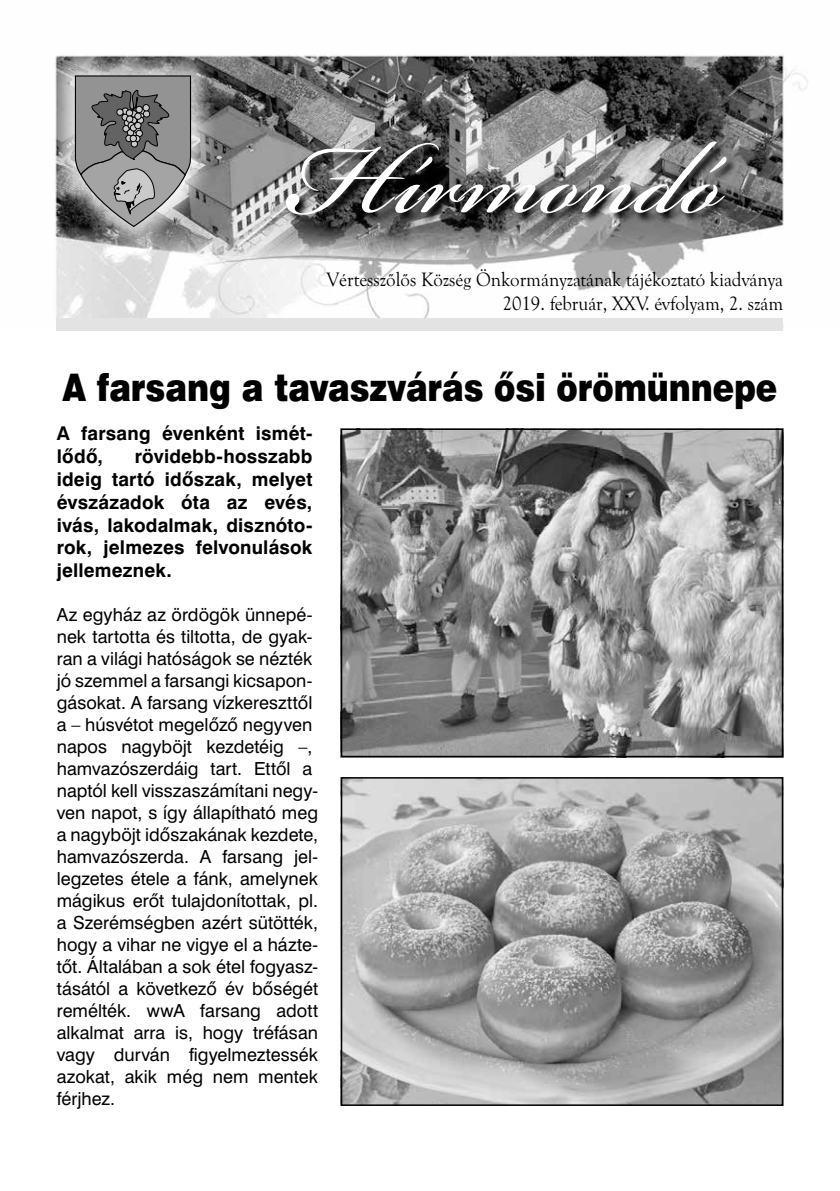
<style>
.page{position:relative;width:840px;height:1191px;background:#fff}
.page>*{position:absolute;margin:0;border:0;box-sizing:border-box;transform-origin:0 0}
.t1{font:160px "Bickham Script Pro";letter-spacing:-.005em;color:#fff}
.t2{font:38px "Swiss 721 Blk PFL";letter-spacing:-.005em;color:#000;scale:.85 1}
.t3{font:20px/24px "Goudy OSPFL";color:#000;text-align:right;scale:.94 1}
.t4{font:700 19px/22.8px "Swiss 721 PFL";letter-spacing:.01em;color:#000}
.t5{font:18px/22px "Swiss 721 PFL";color:#000}
</style>
<div class="page">
<img style="left:56px;top:54px;width:752px;height:275px">
<div style="left:48px;top:48px;width:170px;height:205px;background:#fff;opacity:.75"></div>
<svg style="left:75px;top:75px;width:116px;height:152px;background:#888"></svg>
<svg style="left:285px;top:141px;width:452px;height:85px;background:#676767"></svg>
<div style="left:57px;top:319px;width:725px;height:12px;background:#e3e3e3"></div>
<img style="left:343px;top:431px;width:436px;height:323px">
<div style="left:340px;top:428px;width:442px;height:329px;border:2px solid #000"></div>
<img style="left:343px;top:780px;width:436px;height:323px">
<div style="left:340px;top:777px;width:442px;height:329px;border:2px solid #000"></div>
<h1 class="t1" style="left:289px;top:63px;width:434px">Hírmondó</h1>
<p class="t3" style="left:326px;top:267px;width:487px">Vértesszõlõs Község Önkormányzatának tájékoztató kiadványa<br>2019. február, XXV. évfolyam, 2. szám</p>
<h2 class="t2" style="left:62px;top:364px;width:842px">A farsang a tavaszvárás ősi örömünnepe</h2>
<p class="t4" style="left:57px;top:422px;width:257px">A farsang évenként ismét&shy;lődő,</p>
<p class="t4" style="left:57px;top:445px;width:257px;text-align:justify;text-indent:78px">rövidebb-hosszabb ideig tartó időszak, melyet évszázadok óta az evés, ivás, lakodalmak, disznóto&shy;rok, jelmezes felvonulások jellemeznek.</p>
<p class="t5" style="left:57px;top:603px;width:263px">Az egyház az ördögök ünnepé&shy;nek tartotta és tiltotta, de gyak&shy;ran a világi hatóságok se nézték jó szemmel a farsangi kicsapon&shy;gásokat. A farsang vízkereszttől a – húsvétot megelőző negyven napos nagyböjt kezdetéig –, hamvazószerdáig tart. Ettől a naptól kell visszaszámítani negy&shy;ven napot, s így állapítható meg a nagyböjt időszakának kezdete, hamvazószerda. A farsang jel&shy;legzetes étele a fánk, amelynek mágikus erőt tulajdonítottak, pl. a Szerémségben azért sütötték, hogy a vihar ne vigye el a házte&shy;tőt. Általában a sok étel fogyasz&shy;tásától a következő év bőségét remélték. wwA farsang adott alkalmat arra is, hogy tréfásan vagy durván figyelmeztessék azokat, akik még nem mentek férjhez.</p>
</div>
